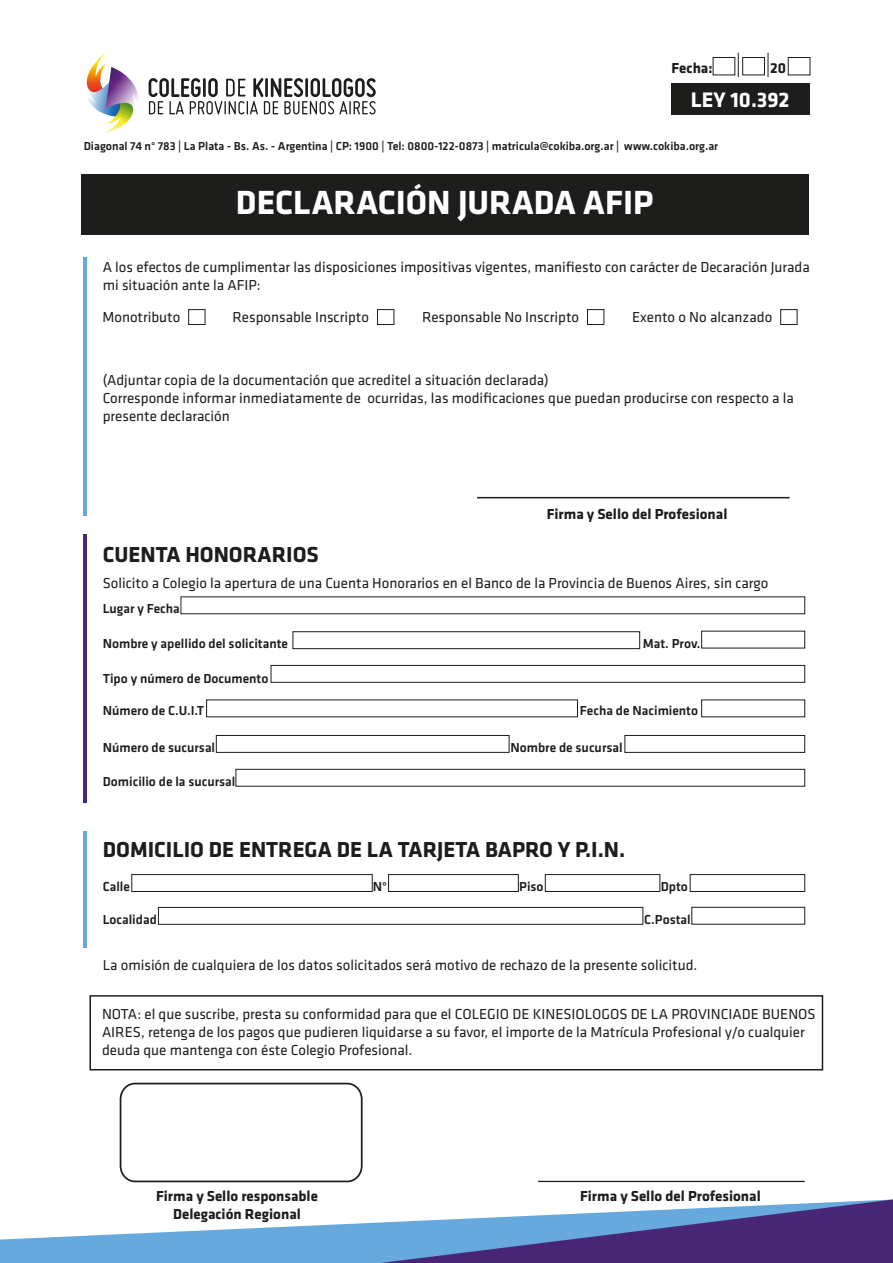
<style>
.page{position:relative;width:893px;height:1263px;background:#fff}
.page>*{position:absolute;margin:0;border:0;box-sizing:border-box;transform-origin:0 0}
.t1{font:700 34.65px "Klavika";color:#fff}
.t2{font:700 22.5px "Klavika";color:#1d1d1b}
.t3{font:700 21.75px "Klavika";color:#fff}
.t4{font:15px/18px "Klavika";color:#1d1d1b}
.t5{font:700 15px "Klavika";color:#1d1d1b}
.t6{font:500 13.5px "Klavika";color:#1d1d1b}
.t7{font:500 12px "Klavika";color:#1d1d1b}
</style>
<div class="page">
<hr style="left:477px;top:497px;width:313px;height:1px;background:#1d1d1b">
<svg style="left:0;top:1222px;width:380px;height:41px;fill:#67a9dd"></svg>
<svg style="left:380px;top:1199px;width:513px;height:64px"></svg>
<div style="left:81px;top:174px;width:727px;height:61px;background:#1d1d1b"></div>
<svg style="left:149px;top:78px;width:227px;height:37px"></svg>
<svg style="left:86px;top:53px;width:52px;height:80px"></svg>
<hr style="left:83px;top:257px;width:3px;height:258px;background:#67a9dd">
<hr style="left:83px;top:534px;width:3px;height:269px;background:#472775">
<hr style="left:83px;top:832px;width:3px;height:116px;background:#67a9dd">
<hr style="left:538px;top:1181px;width:267px;height:1px;background:#1d1d1b">
<div style="left:188px;top:309px;width:17px;height:16px;border:1px solid #1d1d1b"></div>
<div style="left:377px;top:309px;width:17px;height:16px;border:1px solid #1d1d1b"></div>
<div style="left:780px;top:309px;width:17px;height:16px;border:1px solid #1d1d1b"></div>
<div style="left:587px;top:309px;width:17px;height:16px;border:1px solid #1d1d1b"></div>
<div style="left:120px;top:1083px;width:243px;height:99px;border:2px solid #1d1d1b;border-radius:15px"></div>
<div style="left:89px;top:995px;width:734px;height:75px;border:2px solid #1d1d1b"></div>
<div style="left:672px;top:83px;width:138px;height:31px;background:#1d1d1b"></div>
<div style="left:713px;top:57px;width:22px;height:18px;border:1px solid #1d1d1b"></div>
<div style="left:742px;top:57px;width:23px;height:18px;border:1px solid #1d1d1b"></div>
<div style="left:788px;top:57px;width:22px;height:18px;border:1px solid #1d1d1b"></div>
<svg style="left:738px;top:53px;width:1px;height:24px"></svg>
<svg style="left:768px;top:53px;width:1px;height:24px"></svg>
<div style="left:236px;top:769px;width:569px;height:17px;border:1px solid #1d1d1b"></div>
<div style="left:690px;top:874px;width:115px;height:18px;border:1px solid #1d1d1b"></div>
<div style="left:692px;top:907px;width:113px;height:17px;border:1px solid #1d1d1b"></div>
<div style="left:545px;top:874px;width:115px;height:18px;border:1px solid #1d1d1b"></div>
<div style="left:388px;top:874px;width:131px;height:18px;border:1px solid #1d1d1b"></div>
<div style="left:132px;top:874px;width:240px;height:18px;border:1px solid #1d1d1b"></div>
<div style="left:158px;top:907px;width:485px;height:17px;border:1px solid #1d1d1b"></div>
<div style="left:216px;top:735px;width:293px;height:18px;border:1px solid #1d1d1b"></div>
<div style="left:625px;top:735px;width:180px;height:18px;border:1px solid #1d1d1b"></div>
<div style="left:293px;top:631px;width:347px;height:18px;border:1px solid #1d1d1b"></div>
<div style="left:271px;top:665px;width:534px;height:17px;border:1px solid #1d1d1b"></div>
<p class="t5" style="left:672px;top:60px;width:42px">Fecha:</p>
<p class="t5" style="left:770px;top:60px;width:17px">20</p>
<h3 class="t3" style="left:691px;top:88px;width:100px">LEY 10.392</h3>
<p class="t7" style="left:84px;top:139px;width:636px">Diagonal 74 n° 783 | La Plata - Bs. As. - Argentina | CP: 1900 | Tel: 0800-122-0873 | matricula@cokiba.org.ar | www.cokiba.org.ar</p>
<h1 class="t1" style="left:236px;top:184px;width:419px">DECLARACIÓN JURADA AFIP</h1>
<p class="t4" style="left:103px;top:258px;width:709px">A los efectos de cumplimentar las disposiciones impositivas vigentes, manifiesto con carácter de Decaración Jurada mi situación ante la AFIP:</p>
<p class="t4" style="left:102px;top:308px;width:79px">Monotributo</p>
<p class="t4" style="left:233px;top:308px;width:138px">Responsable Inscripto</p>
<p class="t4" style="left:422px;top:308px;width:159px">Responsable No Inscripto</p>
<p class="t4" style="left:632px;top:308px;width:142px">Exento o No alcanzado</p>
<p class="t4" style="left:103px;top:371px;width:693px">(Adjuntar copia de la documentación que acreditel a situación declarada)<br>Corresponde informar inmediatamente de ocurridas, las modificaciones que puedan producirse con respecto a la presente declaración</p>
<h2 class="t2" style="left:103px;top:543px;width:218px">CUENTA HONORARIOS</h2>
<p class="t5" style="left:547px;top:506px;width:182px">Firma y Sello del Profesional</p>
<p class="t4" style="left:103px;top:574px;width:667px">Solicito a Colegio la apertura de una Cuenta Honorarios en el Banco de la Provincia de Buenos Aires, sin cargo</p>
<p class="t6" style="left:103px;top:601px;width:79px">Lugar y Fecha</p>
<p class="t6" style="left:103px;top:636px;width:187px">Nombre y apellido del solicitante</p>
<p class="t6" style="left:643px;top:636px;width:59px">Mat. Prov.</p>
<p class="t6" style="left:103px;top:671px;width:167px">Tipo y número de Documento</p>
<p class="t6" style="left:103px;top:703px;width:103px">Número de C.U.I.T</p>
<p class="t6" style="left:580px;top:703px;width:120px">Fecha de Nacimiento</p>
<p class="t6" style="left:103px;top:740px;width:114px">Número de sucursal</p>
<p class="t6" style="left:510px;top:740px;width:114px">Nombre de sucursal</p>
<p class="t6" style="left:103px;top:774px;width:134px">Domicilio de la sucursal</p>
<h2 class="t2" style="left:103px;top:838px;width:524px">DOMICILIO DE ENTREGA DE LA TARJETA BAPRO Y P.I.N.</h2>
<p class="t6" style="left:103px;top:880px;width:29px">Calle</p>
<p class="t6" style="left:373px;top:880px;width:16px">N°</p>
<p class="t6" style="left:519px;top:880px;width:26px">Piso</p>
<p class="t6" style="left:661px;top:880px;width:29px">Dpto</p>
<p class="t6" style="left:103px;top:912px;width:56px">Localidad</p>
<p class="t6" style="left:644px;top:912px;width:48px">C.Postal</p>
<p class="t4" style="left:103px;top:956px;width:596px">La omisión de cualquiera de los datos solicitados será motivo de rechazo de la presente solicitud.</p>
<p class="t4" style="left:102px;top:1005px;width:715px">NOTA: el que suscribe, presta su conformidad para que el COLEGIO DE KINESIOLOGOS DE LA PROVINCIADE BUENOS<br>AIRES, retenga de los pagos que pudieren liquidarse a su favor, el importe de la Matrícula Profesional y/o cualquier deuda que mantenga con éste Colegio Profesional.</p>
<p class="t5" style="left:156px;top:1188px;width:163px">Firma y Sello responsable</p>
<p class="t5" style="left:580px;top:1188px;width:182px">Firma y Sello del Profesional</p>
<p class="t5" style="left:173px;top:1206px;width:129px">Delegación Regional</p>
</div>
